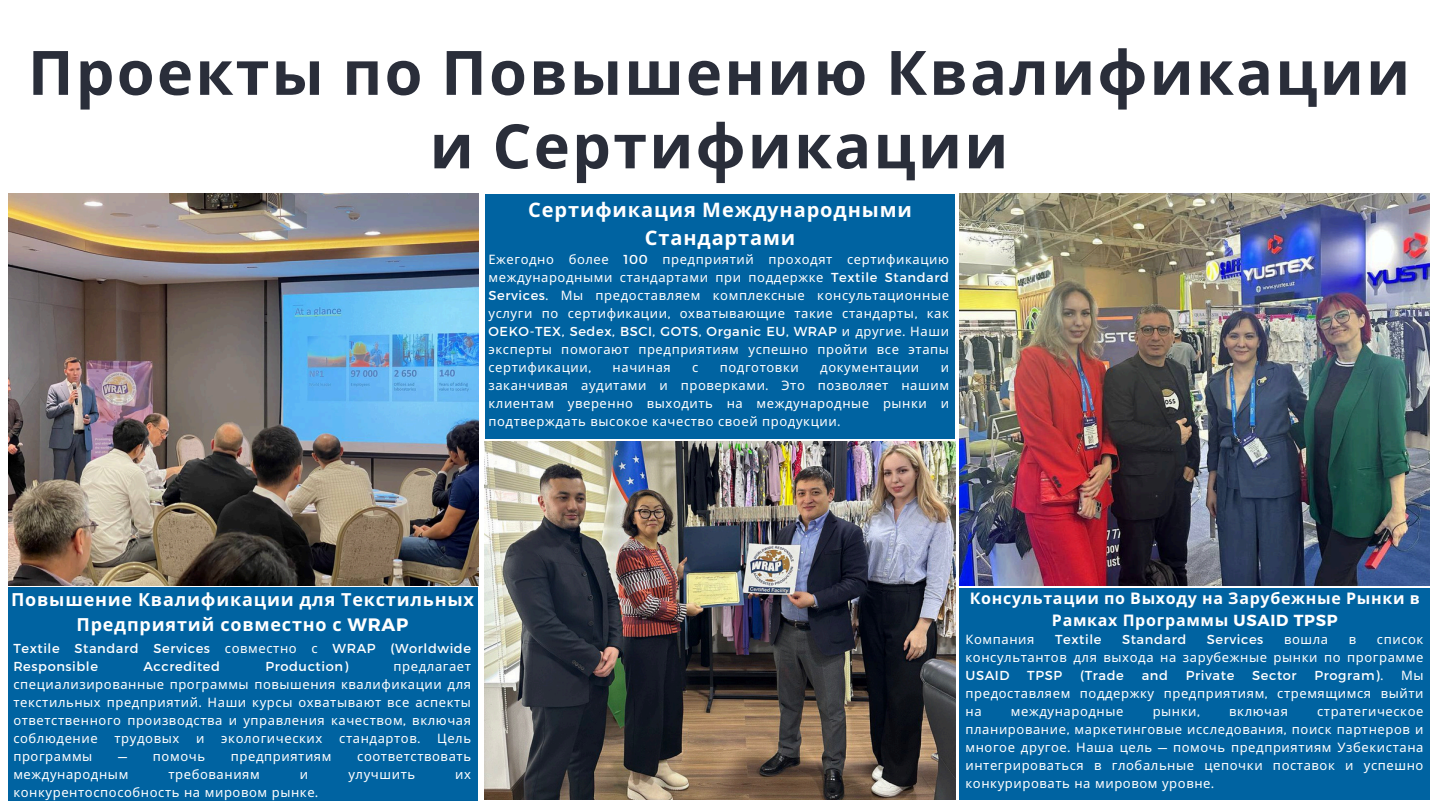
<style>
.page{position:relative;width:1440px;height:810px;background:#fff}
.page>*{position:absolute;margin:0;border:0;box-sizing:border-box;transform-origin:0 0}
.t1{font:700 61.3px/73.5px "Noto Sans";letter-spacing:.035em;color:#2a2e3a;text-align:center}
.t2{font:700 20px/27.8px "Noto Sans";letter-spacing:.045em;color:#fff;text-align:center}
.t3{font:700 18px/24.8px "Noto Sans";letter-spacing:.045em;color:#fff;text-align:center}
.t4{font:700 16px/21.8px "Noto Sans";letter-spacing:.045em;color:#fff;text-align:center}
.t5{font:13px/18px "Noto Sans";letter-spacing:.045em;color:#fff;text-align:justify}
.t6{font:13px/18px "Montserrat";letter-spacing:.045em;color:#fff}
.s1{font-family:"Montserrat"}
.s2{font-family:"Noto Sans"}
</style>
<div class="page">
<div style="left:960px;top:588px;width:470px;height:212px;background:#0063a1"></div>
<div style="left:485px;top:194px;width:470px;height:244px;background:#0063a1"></div>
<div style="left:8px;top:588px;width:470px;height:213px;background:#0063a1"></div>
<img style="left:8px;top:194px;width:470px;height:391px">
<img style="left:485px;top:441px;width:470px;height:359px">
<img style="left:960px;top:194px;width:470px;height:391px">
<h2 class="t1" style="left:28px;top:34px;width:1384px">Проекты по Повышению Квалификации и Сертификации</h2>
<h4 class="t2" style="left:528px;top:196px;width:385px">Сертификация Международными<br>Стандартами</h4>
<p class="t5" style="left:488px;top:250px;width:462px">Ежегодно более <span class="s1">100</span> предприятий проходят сертификацию международными стандартами при поддержке <span class="s1">Textile Standard Services.</span> Мы предоставляем комплексные консультационные услуги по сертификации<span class="s1">,</span> охватывающие такие стандарты<span class="s1">,</span> как <span class="s1">OEKO-TEX, Sedex, BSCI, GOTS, Organic EU, WRAP</span> и другие<span class="s1">.</span> Наши эксперты помогают предприятиям успешно пройти все этапы сертификации<span class="s1">,</span></p>
<p class="t5" style="left:613px;top:358px;width:60px">начиная</p>
<p class="t5" style="left:692px;top:358px;width:8px">с</p>
<p class="t5" style="left:720px;top:358px;width:81px">подготовки</p>
<p class="t5" style="left:820px;top:358px;width:101px">документации</p>
<p class="t5" style="left:488px;top:358px;width:462px;text-indent:452px">и заканчивая аудитами и проверками<span class="s1">.</span> Это позволяет нашим клиентам уверенно выходить на международные рынки и подтверждать высокое качество своей продукции<span class="s1">.</span></p>
<p class="t3" style="left:11px;top:587px;width:464px">Повышение Квалификации для Текстильных<br>Предприятий совместно с <span class="s1">WRAP</span></p>
<p class="t6" style="left:13px;top:638px;width:459px">Textile Standard Services <span class="s2">совместно с</span> WRAP (Worldwide<br>Responsible</p>
<p class="t6" style="left:143px;top:656px;width:78px">Accredited</p>
<p class="t6" style="left:265px;top:656px;width:84px">Production)</p>
<p class="t5" style="left:13px;top:657px;width:459px;text-indent:380px">предлагает специализированные программы повышения квалификации для текстильных предприятий<span class="s1">.</span> Наши курсы охватывают все аспекты ответственного производства и управления качеством<span class="s1">,</span> включая соблюдение</p>
<p class="t5" style="left:115px;top:729px;width:66px">трудовых</p>
<p class="t5" style="left:196px;top:729px;width:10px">и</p>
<p class="t5" style="left:221px;top:729px;width:103px">экологических</p>
<p class="t5" style="left:339px;top:729px;width:83px">стандартов<span class="s1">.</span></p>
<p class="t5" style="left:437px;top:729px;width:35px">Цель</p>
<p class="t5" style="left:13px;top:747px;width:81px">программы</p>
<p class="t5" style="left:118px;top:747px;width:88px"><span class="s1">—</span> помочь</p>
<p class="t5" style="left:231px;top:747px;width:102px">предприятиям</p>
<p class="t5" style="left:357px;top:747px;width:115px">соответствовать</p>
<p class="t5" style="left:13px;top:765px;width:117px">международным</p>
<p class="t5" style="left:168px;top:765px;width:93px">требованиям</p>
<p class="t5" style="left:300px;top:765px;width:10px">и</p>
<p class="t5" style="left:348px;top:765px;width:68px">улучшить</p>
<p class="t5" style="left:455px;top:765px;width:17px">их</p>
<p class="t5" style="left:13px;top:783px;width:306px">конкурентоспособность на мировом рынке<span class="s1">.</span></p>
<p class="t4" style="left:970px;top:587px;width:452px">Консультации по Выходу на Зарубежные Рынки в<br>Рамках Программы <span class="s1">USAID TPSP</span></p>
<p class="t5" style="left:966px;top:630px;width:70px">Компания</p>
<p class="t6" style="left:1055px;top:630px;width:48px">Textile</p>
<p class="t6" style="left:1122px;top:630px;width:66px">Standard</p>
<p class="t6" style="left:1207px;top:630px;width:58px">Services</p>
<p class="t5" style="left:1284px;top:630px;width:46px">вошла</p>
<p class="t5" style="left:1349px;top:630px;width:9px">в</p>
<p class="t5" style="left:966px;top:630px;width:460px;text-align:right">список<br>консультантов для выхода на зарубежные рынки по программе</p>
<p class="t6" style="left:966px;top:666px;width:45px">USAID</p>
<p class="t6" style="left:1027px;top:666px;width:36px">TPSP</p>
<p class="t6" style="left:1080px;top:666px;width:45px">(Trade</p>
<p class="t6" style="left:1142px;top:666px;width:28px">and</p>
<p class="t6" style="left:1186px;top:666px;width:50px">Private</p>
<p class="t6" style="left:1252px;top:666px;width:46px">Sector</p>
<p class="t6" style="left:1315px;top:666px;width:70px">Program).</p>
<p class="t5" style="left:966px;top:666px;width:460px;text-indent:436px">Мы предоставляем поддержку предприятиям<span class="s1">,</span> стремящимся выйти на</p>
<p class="t5" style="left:966px;top:702px;width:460px;text-indent:352px">стратегическое планирование<span class="s1">,</span> маркетинговые исследования<span class="s1">,</span> поиск партнеров и многое другое<span class="s1">.</span> Наша цель <span class="s1">—</span> помочь предприятиям Узбекистана интегрироваться в глобальные цепочки поставок и успешно конкурировать на мировом уровне<span class="s1">.</span></p>
<p class="t5" style="left:1011px;top:702px;width:114px">международные</p>
<p class="t5" style="left:1153px;top:702px;width:49px">рынки<span class="s1">,</span></p>
<p class="t5" style="left:1229px;top:702px;width:60px">включая</p>
</div>
